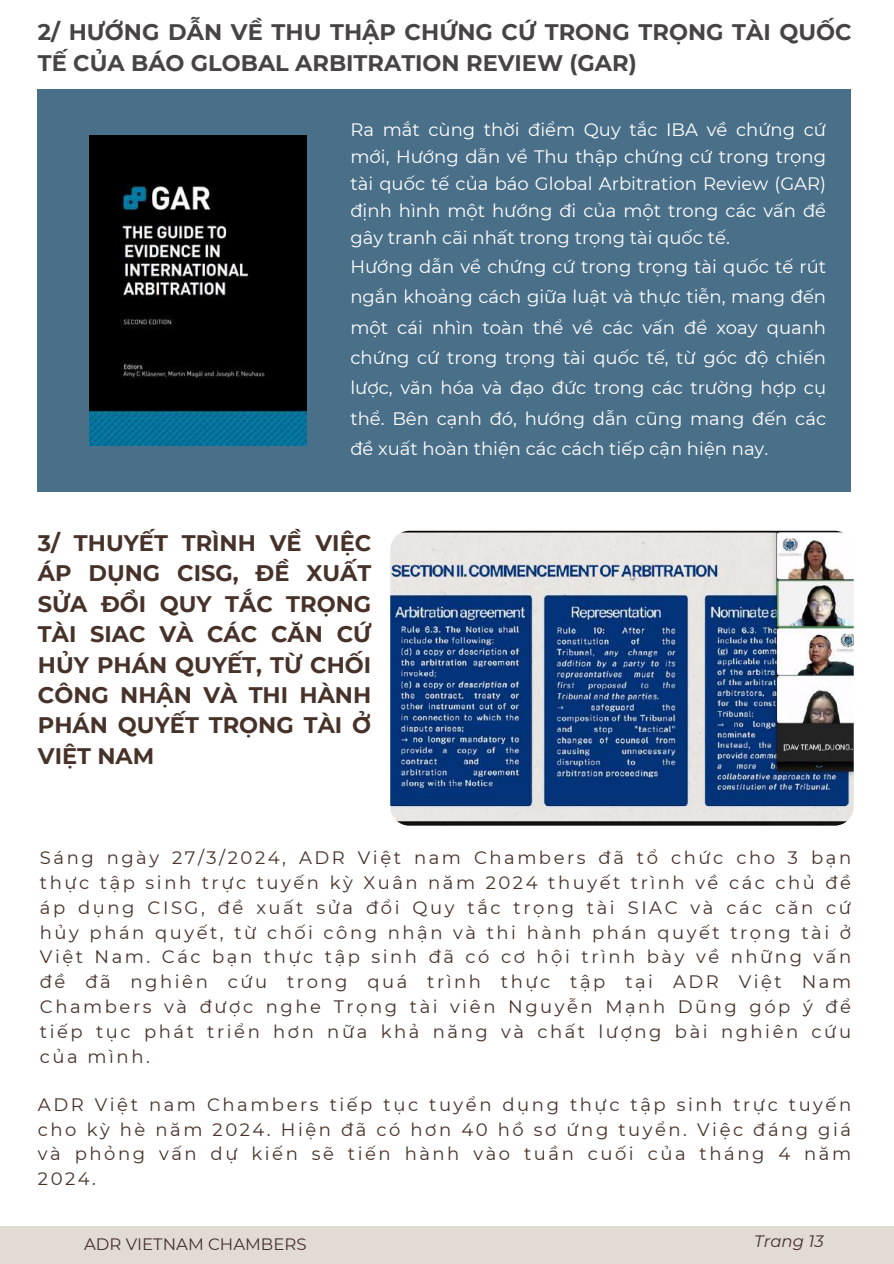
<style>
.page{position:relative;width:894px;height:1264px;background:#fff}
.page>*{position:absolute;margin:0;border:0;box-sizing:border-box;transform-origin:0 0}
.t1{font:700 22.5px/30.3px "Montserrat";color:#47322a;text-align:justify}
.t2{font:700 22.5px/30.3px "Montserrat";color:#464544}
.t3{font:18px/24.8px "Montserrat";letter-spacing:.14em;color:#47322a;text-align:justify}
.t4{font:18px/30.3px "Montserrat";color:#fff;text-align:justify}
.t5{font:16.5px "Montserrat";color:#47322a}
.t6{font:italic 16.5px "Montserrat";color:#47322a}
</style>
<div class="page">
<div style="left:38px;top:89px;width:812px;height:403px;background:#4a7089"></div>
<div style="left:0;top:1226px;width:893px;height:37px;background:#e1dbd3"></div>
<img style="left:390px;top:531px;width:463px;height:294px;border-radius:19px">
<img style="left:89px;top:136px;width:217px;height:309px">
<p class="t2" style="left:38px;top:17px;width:815px">2/ HƯỚNG DẪN VỀ THU THẬP CHỨNG CỨ TRONG TRỌNG TÀI QUỐC<br>TẾ CỦA BÁO GLOBAL ARBITRATION REVIEW (GAR)</p>
<p class="t4" style="left:350px;top:116px;width:477px;line-height:27px">Ra mắt cùng thời điểm Quy tắc IBA về chứng cứ mới, Hướng dẫn về Thu thập chứng cứ trong trọng tài quốc tế của báo Global Arbitration Review (GAR) định hình một hướng đi của một trong các vấn đề gây tranh cãi nhất trong trọng tài quốc tế.</p>
<p class="t4" style="left:350px;top:251px;width:477px">Hướng dẫn về chứng cứ trong trọng tài quốc tế rút ngắn khoảng cách giữa luật và thực tiễn, mang đến một cái nhìn toàn thể về các vấn đề xoay quanh chứng cứ trong trọng tài quốc tế, từ góc độ chiến lược, văn hóa và đạo đức trong các trường hợp cụ thể. Bên cạnh đó, hướng dẫn cũng mang đến các đề xuất hoàn thiện các cách tiếp cận hiện nay.</p>
<p class="t1" style="left:38px;top:527px;width:335px">3/ THUYẾT TRÌNH VỀ VIỆC ÁP DỤNG CISG, ĐỀ XUẤT SỬA ĐỔI QUY TẮC TRỌNG TÀI SIAC VÀ CÁC CĂN CỨ HỦY PHÁN QUYẾT, TỪ CHỐI CÔNG NHẬN VÀ THI HÀNH PHÁN QUYẾT TRỌNG TÀI Ở VIỆT NAM</p>
<p class="t3" style="left:40px;top:845px;width:812px">Sáng ngày 27/3/2024, ADR Việt nam Chambers đã tổ chức cho 3 bạn thực tập sinh trực tuyến kỳ Xuân năm 2024 thuyết trình về các chủ đề áp dụng CISG, đề xuất sửa đổi Quy tắc trọng tài SIAC và các căn cứ hủy phán quyết, từ chối công nhận và thi hành phán quyết trọng tài ở Việt Nam. Các bạn thực tập sinh đã có cơ hội trình bày về những vấn đề đã nghiên cứu trong quá trình thực tập tại ADR Việt Nam Chambers và được nghe Trọng tài viên Nguyễn Mạnh Dũng góp ý để tiếp tục phát triển hơn nữa khả năng và chất lượng bài nghiên cứu của mình.</p>
<p class="t3" style="left:38px;top:1091px;width:814px">ADR Việt nam Chambers tiếp tục tuyển dụng thực tập sinh trực tuyến cho kỳ hè năm 2024. Hiện đã có hơn 40 hồ sơ ứng tuyển. Việc đáng giá và phỏng vấn dự kiến sẽ tiến hành vào tuần cuối của tháng 4 năm 2024.</p>
<p class="t5" style="left:84px;top:1234px;width:224px">ADR VIETNAM CHAMBERS</p>
<p class="t6" style="left:754px;top:1231px;width:71px">Trang 13</p>
</div>
